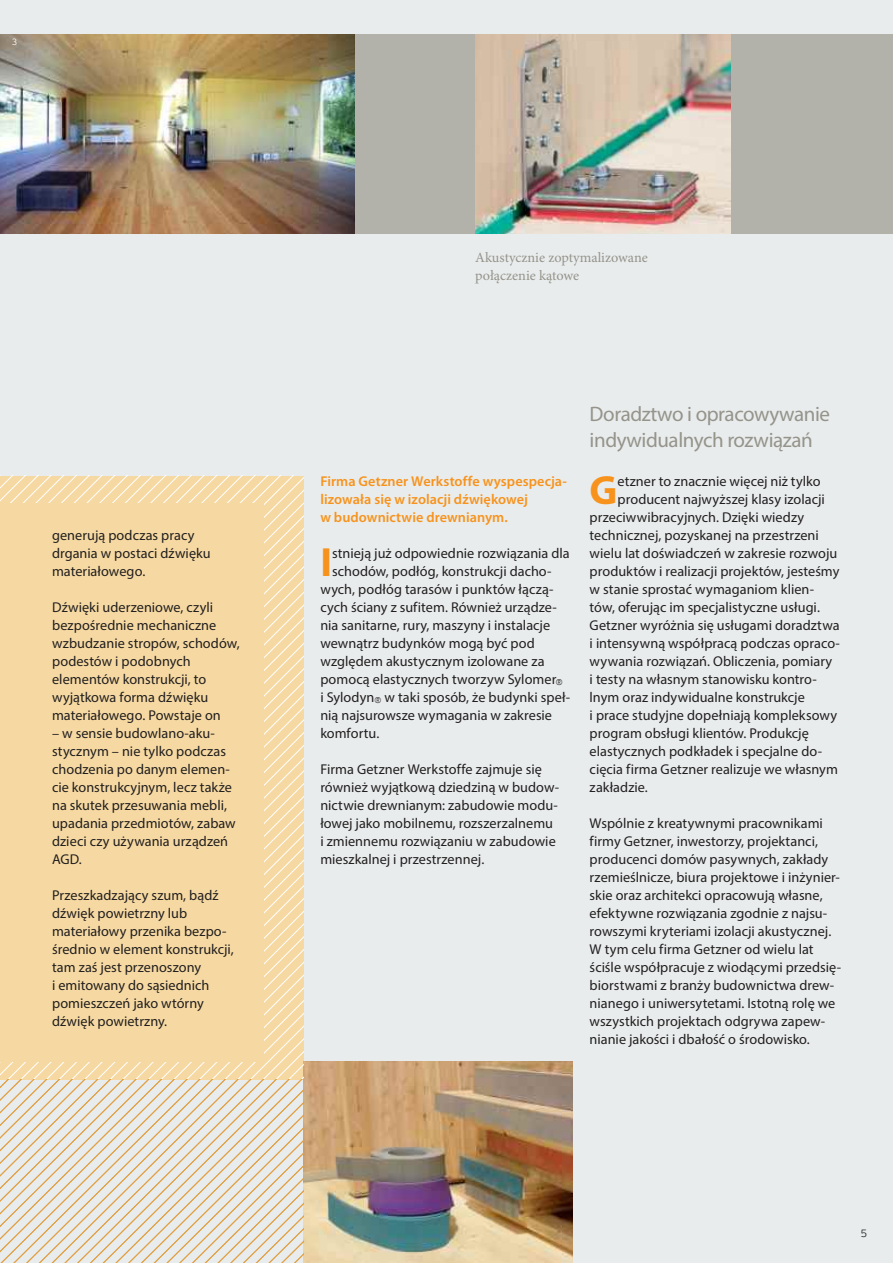
<style>
.page{position:relative;width:893px;height:1263px;background:#e9eced}
.page>*{position:absolute;margin:0;border:0;box-sizing:border-box;transform-origin:0 0}
.t1{font:700 40.95px "Myriad Pro";color:#f7931d}
.t2{font:21px/25.5px "Myriad Pro";letter-spacing:-.02em;color:#94948b}
.t3{font:14.25px/18px "Myriad Pro";letter-spacing:.005em;color:#221f1f}
.t4{font:600 14.25px/18px "Myriad Pro";letter-spacing:.005em;color:#f7931d}
.t5{font:14.25px/18px "Minion Pro";color:#94948b}
.t6{font:300 10.5px "Interstate";color:#221f1f}
.t7{font:300 9px "Interstate";color:#fff}
.s1{font-family:"Interstate";font-weight:300;font-size:8.25px}
</style>
<div class="page">
<div style="left:0;top:34px;width:893px;height:200px;background:#b2b2aa"></div>
<img style="left:303px;top:1062px;width:270px;height:201px">
<svg style="left:0;top:476px;width:303px;height:604px;background:#f6dcab"></svg>
<div style="left:0;top:504px;width:264px;height:558px;background:#f6d9a2"></div>
<img style="left:0;top:34px;width:354px;height:200px">
<img style="left:475px;top:34px;width:255px;height:200px">
<svg style="left:0;top:1080px;width:303px;height:183px"></svg>
<p class="t7" style="left:12px;top:38px;width:7px">3</p>
<p class="t3" style="left:52px;top:527px;width:160px">generują podczas pracy drgania w postaci dźwięku materiałowego.</p>
<p class="t3" style="left:52px;top:599px;width:189px">Dźwięki uderzeniowe, czyli bezpośrednie mechaniczne wzbudzanie stropów, schodów, podestów i podobnych elementów konstrukcji, to wyjątkowa forma dźwięku materiałowego. Powstaje on</p>
<p class="t3" style="left:52px;top:725px;width:185px">– w sensie budowlano-aku&shy;stycznym – nie tylko podczas chodzenia po danym elemen&shy;cie konstrukcyjnym, lecz także na skutek przesuwania mebli, upadania przedmiotów, zabaw dzieci czy używania urządzeń<br>AGD.</p>
<p class="t3" style="left:52px;top:887px;width:183px">Przeszkadzający szum, bądź dźwięk powietrzny lub materiałowy przenika bezpo&shy;średnio w element konstrukcji, tam zaś jest przenoszony<br>i emitowany do sąsiednich pomieszczeń jako wtórny dźwięk powietrzny.</p>
<p class="t5" style="left:475px;top:250px;width:174px">Akustycznie zoptymalizowane połączenie kątowe</p>
<p class="t4" style="left:320px;top:473px;width:248px">Firma Getzner Werkstoffe wyspespecja&shy;lizowała się w izolacji dźwiękowej<br>w budownictwie drewnianym.</p>
<h1 class="t1" style="left:320px;top:547px;width:13px">I</h1>
<p class="t3" style="left:332px;top:545px;width:239px">stnieją już odpowiednie rozwiązania dla</p>
<p class="t3" style="left:332px;top:563px;width:221px">schodów, podłóg, konstrukcji dacho-</p>
<p class="t3" style="left:320px;top:581px;width:235px">wych, podłóg tarasów i punktów łączą-</p>
<p class="t3" style="left:320px;top:599px;width:238px">cych ściany z sufitem. Również urządze-</p>
<p class="t3" style="left:320px;top:617px;width:231px">nia sanitarne, rury, maszyny i instalacje</p>
<p class="t3" style="left:320px;top:635px;width:216px">wewnątrz budynków mogą być pod</p>
<p class="t3" style="left:320px;top:653px;width:226px">względem akustycznym izolowane za</p>
<p class="t3" style="left:320px;top:671px;width:244px">pomocą elastycznych tworzyw Sylomer<span class="s1">®</span></p>
<p class="t3" style="left:320px;top:689px;width:251px">i Sylodyn<span class="s1">®</span> w taki sposób, że budynki speł-</p>
<p class="t3" style="left:320px;top:707px;width:233px">nią najsurowsze wymagania w zakresie</p>
<p class="t3" style="left:320px;top:725px;width:61px">komfortu.</p>
<p class="t3" style="left:320px;top:761px;width:240px">Firma Getzner Werkstoffe zajmuje się również wyjątkową dziedziną w budow&shy;nictwie drewnianym: zabudowie modu&shy;łowej jako mobilnemu, rozszerzalnemu i zmiennemu rozwiązaniu w zabudowie mieszkalnej i przestrzennej.</p>
<h2 class="t2" style="left:590px;top:402px;width:242px">Doradztwo i opracowywanie indywidualnych rozwiązań</h2>
<h1 class="t1" style="left:590px;top:475px;width:29px">G</h1>
<p class="t3" style="left:618px;top:473px;width:205px">etzner to znacznie więcej niż tylko</p>
<p class="t3" style="left:618px;top:491px;width:209px">producent najwyższej klasy izolacji</p>
<p class="t3" style="left:590px;top:509px;width:216px">przeciwwibracyjnych. Dzięki wiedzy</p>
<p class="t3" style="left:590px;top:527px;width:231px">technicznej, pozyskanej na przestrzeni</p>
<p class="t3" style="left:590px;top:545px;width:249px">wielu lat doświadczeń w zakresie rozwoju</p>
<p class="t3" style="left:590px;top:563px;width:251px">produktów i realizacji projektów, jesteśmy</p>
<p class="t3" style="left:590px;top:581px;width:226px">w stanie sprostać wymaganiom klien-</p>
<p class="t3" style="left:590px;top:599px;width:232px">tów, oferując im specjalistyczne usługi.</p>
<p class="t3" style="left:590px;top:617px;width:252px">Getzner wyróżnia się usługami doradztwa</p>
<p class="t3" style="left:590px;top:635px;width:252px">i intensywną współpracą podczas opraco-</p>
<p class="t3" style="left:590px;top:653px;width:244px">wywania rozwiązań. Obliczenia, pomiary</p>
<p class="t3" style="left:590px;top:671px;width:229px">i testy na własnym stanowisku kontro-</p>
<p class="t3" style="left:590px;top:689px;width:217px">lnym oraz indywidualne konstrukcje</p>
<p class="t3" style="left:590px;top:707px;width:249px">i prace studyjne dopełniają kompleksowy</p>
<p class="t3" style="left:590px;top:725px;width:221px">program obsługi klientów. Produkcję</p>
<p class="t3" style="left:590px;top:743px;width:234px">elastycznych podkładek i specjalne do-</p>
<p class="t3" style="left:590px;top:761px;width:250px">cięcia firma Getzner realizuje we własnym</p>
<p class="t3" style="left:590px;top:779px;width:60px">zakładzie.</p>
<p class="t3" style="left:590px;top:815px;width:253px">Wspólnie z kreatywnymi pracownikami firmy Getzner, inwestorzy, projektanci, producenci domów pasywnych, zakłady rzemieślnicze, biura projektowe i inżynier&shy;skie oraz architekci opracowują własne, efektywne rozwiązania zgodnie z najsu&shy;rowszymi kryteriami izolacji akustycznej.<br>W tym celu firma Getzner od wielu lat ściśle współpracuje z wiodącymi przedsię&shy;biorstwami z branży budownictwa drew&shy;nianego i uniwersytetami. Istotną rolę we wszystkich projektach odgrywa zapew&shy;nianie jakości i dbałość o środowisko.</p>
<p class="t6" style="left:861px;top:1229px;width:8px">5</p>
</div>
